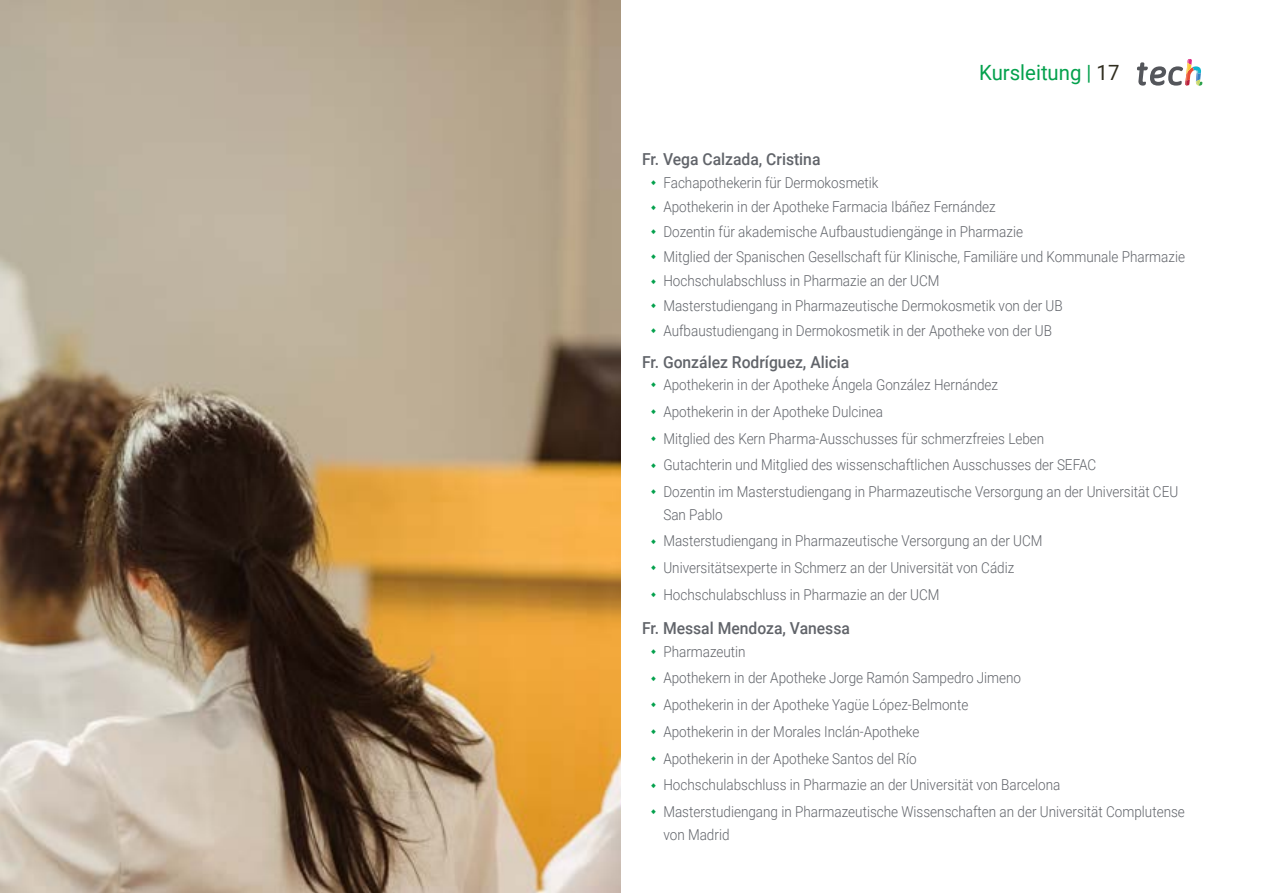
<style>
.page{position:relative;width:1263px;height:893px;background:#fff}
.page>*{position:absolute;margin:0;border:0;box-sizing:border-box;transform-origin:0 0}
.t1{font:21px "Roboto";color:#04a14d}
.t2{font:500 16.5px "Roboto";color:#61646a;scale:.95 1}
.t3{font:300 15px/26.7px "Roboto";color:#61646a;scale:.9 1}
.s1{color:#312e20}
</style>
<div class="page">
<svg style="left:1137px;top:59px;width:65px;height:27px"></svg>
<img style="left:0;top:0;width:621px;height:893px">
<h1 class="t1" style="left:979px;top:57px;width:142px">Kursleitung | <span class="s1">17</span></h1>
<p class="t2" style="left:642px;top:148px;width:189px">Fr. Vega Calzada, Cristina</p>
<p class="t3" style="left:663px;top:170px;width:581px;line-height:24.6px">Fachapothekerin für Dermokosmetik<br>Apothekerin in der Apotheke Farmacia Ibáñez Fernández<br>Dozentin für akademische Aufbaustudiengänge in Pharmazie<br>Mitglied der Spanischen Gesellschaft für Klinische, Familiäre und Kommunale Pharmazie Hochschulabschluss in Pharmazie an der UCM<br>Masterstudiengang in Pharmazeutische Dermokosmetik von der UB<br>Aufbaustudiengang in Dermokosmetik in der Apotheke von der UB</p>
<p class="t2" style="left:642px;top:350px;width:220px">Fr. González Rodríguez, Alicia</p>
<p class="t3" style="left:663px;top:371px;width:574px">Apothekerin in der Apotheke Ángela González Hernández<br>Apothekerin in der Apotheke Dulcinea<br>Mitglied des Kern Pharma-Ausschusses für schmerzfreies Leben<br>Gutachterin und Mitglied des wissenschaftlichen Ausschusses der SEFAC<br>Dozentin im Masterstudiengang in Pharmazeutische Versorgung an der Universität CEU</p>
<p class="t3" style="left:663px;top:500px;width:423px">San Pablo<br>Masterstudiengang in Pharmazeutische Versorgung an der UCM Universitätsexperte in Schmerz an der Universität von Cádiz Hochschulabschluss in Pharmazie an der UCM</p>
<p class="t2" style="left:642px;top:617px;width:220px">Fr. Messal Mendoza, Vanessa</p>
<p class="t3" style="left:663px;top:637px;width:581px">Pharmazeutin<br>Apothekern in der Apotheke Jorge Ramón Sampedro Jimeno<br>Apothekerin in der Apotheke Yagüe López-Belmonte<br>Apothekerin in der Morales Inclán-Apotheke<br>Apothekerin in der Apotheke Santos del Río<br>Hochschulabschluss in Pharmazie an der Universität von Barcelona<br>Masterstudiengang in Pharmazeutische Wissenschaften an der Universität Complutense</p>
<p class="t3" style="left:663px;top:820px;width:75px">von Madrid</p>
</div>
